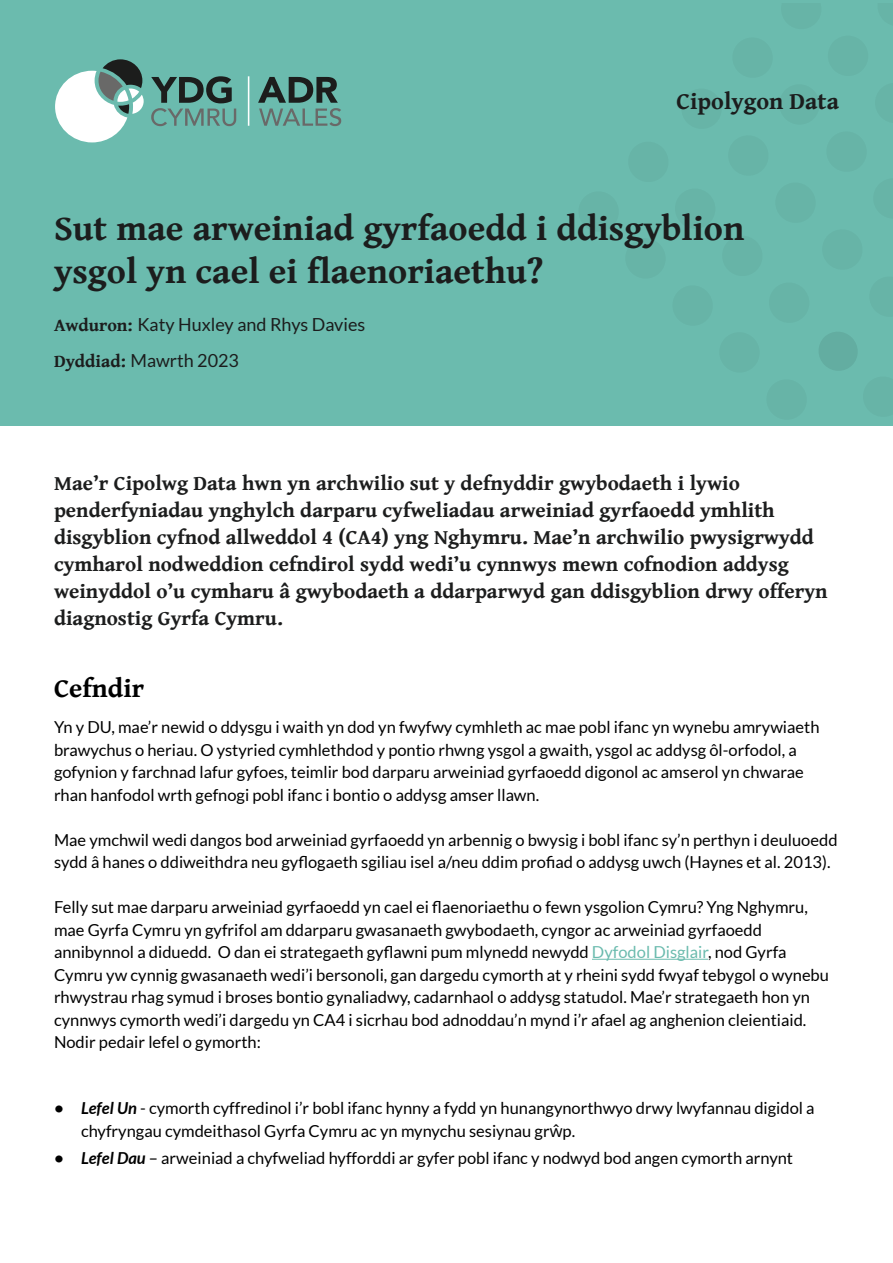
<style>
.page{position:relative;width:893px;height:1263px;background:#fff}
.page>*{position:absolute;margin:0;border:0;box-sizing:border-box;transform-origin:0 0}
.t1{font:700 36px/43.2px "Gentium Book Basic";color:#1c1d1d}
.t2{font:700 27px "Gentium Book Basic";color:#000}
.t3{font:700 24px "Gentium Book Basic";color:#1c1d1d}
.t4{font:700 21px/27px "Gentium Book Basic";color:#1c1d1d}
.t5{font:18px/36px "Lato";color:#1c1d1d}
.t6{font:16.5px/22.5px "Lato";color:#000}
.s1{font-family:"Gentium Book Basic";font-weight:700}
.s2{color:#6bbbae}
.s3{font-weight:700;font-style:italic}
.s4{font-family:"Open Sans"}
</style>
<div class="page">
<div style="left:0;top:0;width:893px;height:425px;background:#6bbbae"></div>
<svg style="left:819px;top:332px;width:38px;height:39px"></svg>
<svg style="left:55px;top:59px;width:89px;height:83px"></svg>
<svg style="left:151px;top:76px;width:85px;height:50px"></svg>
<svg style="left:258px;top:77px;width:83px;height:49px"></svg>
<hr style="left:248px;top:76px;width:1px;height:50px;background:#fff">
<hr style="left:592px;top:959px;width:116px;height:1px;background:#6bbbae">
<h3 class="t3" style="left:677px;top:83px;width:164px">Cipolygon Data</h3>
<h1 class="t1" style="left:54px;top:205px;width:692px">Sut mae arweiniad gyrfaoedd i ddisgyblion ysgol yn cael ei flaenoriaethu?</h1>
<p class="t5" style="left:54px;top:306px;width:313px"><span class="s1">Awduron:</span> Katy Huxley and Rhys Davies<br><span class="s1">Dyddiad:</span> Mawrth 2023</p>
<p class="t4" style="left:54px;top:469px;width:775px">Mae’r Cipolwg Data hwn yn archwilio sut y defnyddir gwybodaeth i lywio penderfyniadau ynghylch darparu cyfweliadau arweiniad gyrfaoedd ymhlith disgyblion cyfnod allweddol 4 (CA4) yng Nghymru. Mae’n archwilio pwysigrwydd cymharol nodweddion cefndirol sydd wedi’u cynnwys mewn cofnodion addysg weinyddol o’u cymharu â gwybodaeth a ddarparwyd gan ddisgyblion drwy offeryn diagnostig Gyrfa Cymru.</p>
<h2 class="t2" style="left:54px;top:668px;width:92px">Cefndir</h2>
<p class="t6" style="left:54px;top:716px;width:767px">Yn y DU, mae’r newid o ddysgu i waith yn dod yn fwyfwy cymhleth ac mae pobl ifanc yn wynebu amrywiaeth brawychus o heriau. O ystyried cymhlethdod y pontio rhwng ysgol a gwaith, ysgol ac addysg ôl-orfodol, a gofynion y farchnad lafur gyfoes, teimlir bod darparu arweiniad gyrfaoedd digonol ac amserol yn chwarae rhan hanfodol wrth gefnogi pobl ifanc i bontio o addysg amser llawn.</p>
<p class="t6" style="left:54px;top:828px;width:785px">Mae ymchwil wedi dangos bod arweiniad gyrfaoedd yn arbennig o bwysig i bobl ifanc sy’n perthyn i deuluoedd sydd â hanes o ddiweithdra neu gyflogaeth sgiliau isel a/neu ddim profiad o addysg uwch (Haynes et al. 2013).</p>
<p class="t6" style="left:54px;top:896px;width:776px">Felly sut mae darparu arweiniad gyrfaoedd yn cael ei flaenoriaethu o fewn ysgolion Cymru? Yng Nghymru, mae Gyrfa Cymru yn gyfrifol am ddarparu gwasanaeth gwybodaeth, cyngor ac arweiniad gyrfaoedd annibynnol a diduedd. O dan ei strategaeth gyflawni pum mlynedd newydd <span class="s2">Dyfodol Disglair</span>, nod Gyrfa Cymru yw cynnig gwasanaeth wedi’i bersonoli, gan dargedu cymorth at y rheini sydd fwyaf tebygol o wynebu rhwystrau rhag symud i broses bontio gynaliadwy, cadarnhaol o addysg statudol. Mae’r strategaeth hon yn cynnwys cymorth wedi’i dargedu yn CA4 i sicrhau bod adnoddau’n mynd i’r afael ag anghenion cleientiaid.<br>Nodir pedair lefel o gymorth:</p>
<p class="t6" style="left:81px;top:1097px;width:735px;text-indent:-27px"><span class="s3">• Lefel Un</span> - cymorth cyffredinol i’r bobl ifanc hynny a fydd yn hunangynorthwyo drwy lwyfannau digidol a chyfryngau cymdeithasol Gyrfa Cymru ac yn mynychu sesiynau gr<span class="s4">ŵ</span>p.</p>
<p class="t6" style="left:54px;top:1146px;width:741px"><span class="s3">• Lefel Dau</span> – arweiniad a chyfweliad hyfforddi ar gyfer pobl ifanc y nodwyd bod angen cymorth arnynt</p>
</div>
